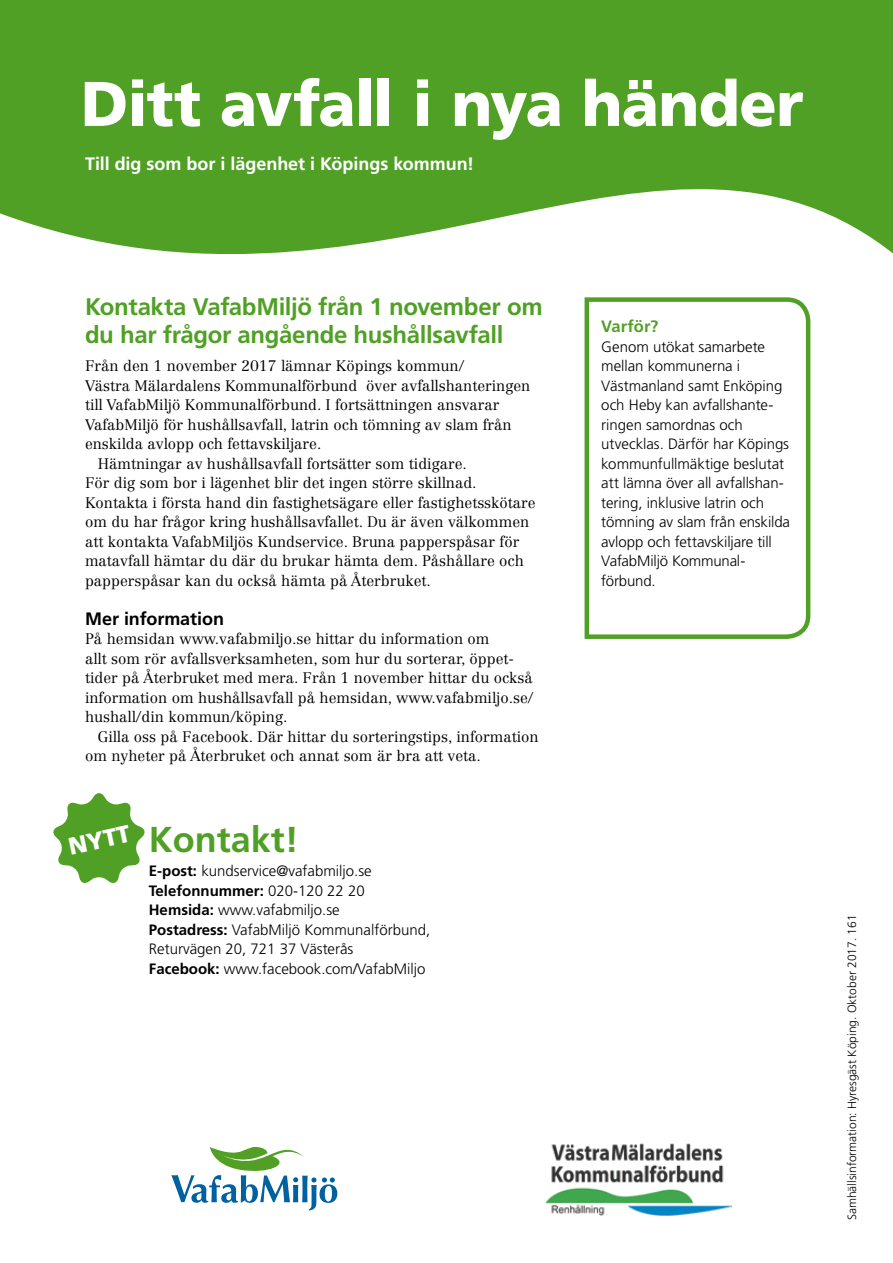
<style>
.page{position:relative;width:893px;height:1263px;background:#fff}
.page>*{position:absolute;margin:0;border:0;box-sizing:border-box;transform-origin:0 0}
.t1{font:900 63px "Frutiger LT Std";letter-spacing:-.015em;color:#fff}
.t2{font:700 36px "Frutiger LT Std";color:#51a026}
.t3{font:900 24.15px "Frutiger LT Std";color:#fff}
.t4{font:700 24px/28.5px "Frutiger LT Std";letter-spacing:-.015em;color:#51a026}
.t5{font:700 18px "Frutiger LT Std";letter-spacing:-.005em;color:#fff}
.t6{font:700 18px "Frutiger LT Std";letter-spacing:-.005em;color:#000}
.t7{font:700 16.5px "Frutiger LT Std";color:#51a026}
.t8{font:300 15px/19.5px "Centennial LT Std";color:#000}
.t9{font:300 15px/19.5px "Frutiger LT Std";letter-spacing:-.005em;color:#000}
.t10{font:300 12px "Frutiger LT Std";color:#000}
.s1{font-weight:700}
</style>
<div class="page">
<svg style="left:171px;top:1147px;width:166px;height:63px"></svg>
<svg style="left:584px;top:368px;width:227px;height:271px"></svg>
<svg style="left:0;top:0;width:893px;height:368px;fill:#51a026"></svg>
<svg style="left:53px;top:793px;width:92px;height:91px"></svg>
<img style="left:545px;top:1143px;width:186px;height:72px">
<h1 class="t1" style="left:81px;top:66px;width:724px">Ditt avfall i nya händer</h1>
<p class="t5" style="left:85px;top:153px;width:391px">Till dig som bor i lägenhet i Köpings kommun!</p>
<h3 class="t4" style="left:85px;top:292px;width:459px">Kontakta VafabMiljö från 1 november om du har frågor angående hushållsavfall</h3>
<p class="t8" style="left:85px;top:356px;width:381px">Från den 1 november 2017 lämnar Köpings kommun/</p>
<p class="t8" style="left:85px;top:376px;width:447px">Västra Mälardalens Kommunalförbund över avfallshanteringen</p>
<p class="t8" style="left:85px;top:395px;width:416px">till VafabMiljö Kommunalförbund. I fortsättningen ansvarar</p>
<p class="t8" style="left:85px;top:415px;width:428px">VafabMiljö för hushållsavfall, latrin och tömning av slam från</p>
<p class="t8" style="left:85px;top:434px;width:238px">enskilda avlopp och fettavskiljare.</p>
<p class="t8" style="left:98px;top:454px;width:371px">Hämtningar av hushållsavfall fortsätter som tidigare.</p>
<p class="t8" style="left:85px;top:473px;width:393px">För dig som bor i lägenhet blir det ingen större skillnad.</p>
<p class="t8" style="left:85px;top:493px;width:452px">Kontakta i första hand din fastighetsägare eller fastighetsskötare</p>
<p class="t8" style="left:85px;top:512px;width:446px">om du har frågor kring hushållsavfallet. Du är även välkommen</p>
<p class="t8" style="left:85px;top:532px;width:436px">att kontakta VafabMiljös Kundservice. Bruna papperspåsar för</p>
<p class="t8" style="left:85px;top:551px;width:440px">matavfall hämtar du där du brukar hämta dem. Påshållare och</p>
<p class="t8" style="left:85px;top:571px;width:347px">papperspåsar kan du också hämta på Återbruket.</p>
<p class="t6" style="left:85px;top:608px;width:140px">Mer information</p>
<p class="t8" style="left:85px;top:629px;width:450px">På hemsidan www.vafabmiljo.se hittar du information om<br>allt som rör avfallsverksamheten, som hur du sorterar, öppet&shy;tider på Återbruket med mera. Från 1 november hittar du också information om hushållsavfall på hemsidan, www.vafabmiljo.se/ hushall/din kommun/köping.</p>
<p class="t8" style="left:85px;top:727px;width:455px;text-indent:13px">Gilla oss på Facebook. Där hittar du sorteringstips, information om nyheter på Återbruket och annat som är bra att veta.</p>
<h3 class="t3" style="left:66px;top:832px;width:64px;rotate:-12deg">nytt</h3>
<h2 class="t2" style="left:149px;top:819px;width:152px">Kontakt!</h2>
<p class="t9" style="left:149px;top:861px;width:283px"><span class="s1">E-post:</span> kundservice@vafabmiljo.se <span class="s1">Telefonnummer:</span> 020-120 22 20<br><span class="s1">Hemsida:</span> www.vafabmiljo.se<br><span class="s1">Postadress:</span> VafabMiljö Kommunalförbund, Returvägen 20, 721 37 Västerås<br><span class="s1">Facebook:</span> www.facebook.com/VafabMiljo</p>
<p class="t7" style="left:601px;top:317px;width:59px">Varför?</p>
<p class="t9" style="left:601px;top:337px;width:190px">Genom utökat samarbete mellan kommunerna i<br>Västmanland samt Enköping och Heby kan avfallshante&shy;ringen samordnas och utvecklas. Därför har Köpings kommunfullmäktige beslutat att lämna över all avfallshan&shy;tering, inklusive latrin och tömning av slam från enskilda avlopp och fettavskiljare till<br>VafabMiljö Kommunal&shy;förbund.</p>
<p class="t10" style="left:845px;top:1220px;width:307px;rotate:-90deg">Samhällsinformation: Hyresgäst Köping. Oktober 2017. 161</p>
</div>
